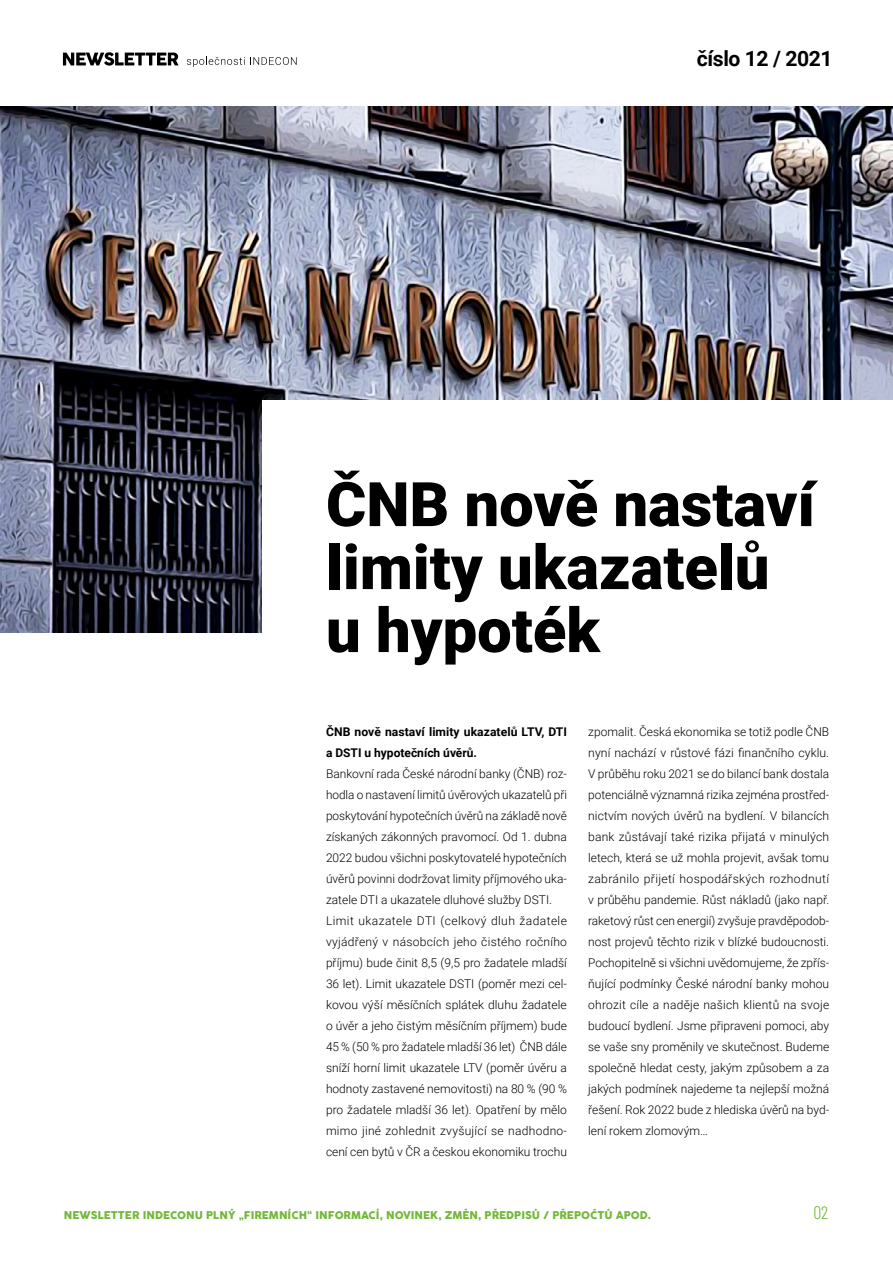
<style>
.page{position:relative;width:893px;height:1263px;background:#fff}
.page>*{position:absolute;margin:0;border:0;box-sizing:border-box;transform-origin:0 0}
.t1{font:900 61.5px/63px "Roboto";color:#000}
.t2{font:700 21.15px "Roboto";letter-spacing:-.02em;color:#000}
.t3{font:300 18px "Barlow Condensed";color:#73b738}
.t4{font:300 12px/21px "Roboto";color:#000}
.t5{font:700 12px/21px "Roboto";letter-spacing:.005em;color:#000}
.t6{font:10.5px "Cocogoose";color:#73b738}
</style>
<div class="page">
<svg style="left:63px;top:52px;width:115px;height:14px"></svg>
<svg style="left:187px;top:57px;width:110px;height:10px"></svg>
<img style="left:0;top:106px;width:893px;height:526px">
<div style="left:263px;top:400px;width:630px;height:273px;background:#fff"></div>
<h2 class="t2" style="left:697px;top:43px;width:137px">číslo 12 / 2021</h2>
<h1 class="t1" style="left:326px;top:470px;width:490px">ČNB nově nastaví limity ukazatelů u hypoték</h1>
<p class="t5" style="left:326px;top:721px;width:243px">ČNB nově nastaví limity ukazatelů LTV, DTI a DSTI u hypotečních úvěrů.</p>
<p class="t4" style="left:326px;top:763px;width:243px">Bankovní rada České národní banky (ČNB) roz&shy;hodla o nastavení limitů úvěrových ukazatelů při poskytování hypotečních úvěrů na základě nově získaných zákonných pravomocí. Od 1. dubna 2022 budou všichni poskytovatelé hypotečních úvěrů povinni dodržovat limity příjmového uka&shy;zatele DTI a ukazatele dluhové služby DSTI.<br>Limit ukazatele DTI (celkový dluh žadatele vyjádřený v násobcích jeho čistého ročního příjmu) bude činit 8,5 (9,5 pro žadatele mladší 36 let). Limit ukazatele DSTI (poměr mezi cel&shy;kovou výší měsíčních splátek dluhu žadatele o úvěr a jeho čistým měsíčním příjmem) bude 45 % (50 % pro žadatele mladší 36 let) ČNB dále sníží horní limit ukazatele LTV (poměr úvěru a hodnoty zastavené nemovitosti) na 80 % (90 % pro žadatele mladší 36 let). Opatření by mělo mimo jiné zohlednit zvyšující se nadhodno&shy;cení cen bytů v ČR a českou ekonomiku trochu</p>
<p class="t4" style="left:588px;top:721px;width:242px;text-align:justify">zpomalit. Česká ekonomika se totiž podle ČNB nyní nachází v růstové fázi finančního cyklu.<br>V průběhu roku 2021 se do bilancí bank dostala potenciálně významná rizika zejména prostřed&shy;nictvím nových úvěrů na bydlení. V bilancích bank zůstávají také rizika přijatá v minulých letech, která se už mohla projevit, avšak tomu zabránilo přijetí hospodářských rozhodnutí v průběhu pandemie. Růst nákladů (jako např. raketový růst cen energií) zvyšuje pravděpodob&shy;nost projevů těchto rizik v blízké budoucnosti.<br>Pochopitelně si všichni uvědomujeme, že zpřís&shy;ňující podmínky České národní banky mohou ohrozit cíle a naděje našich klientů na svoje budoucí bydlení. Jsme připraveni pomoci, aby se vaše sny proměnily ve skutečnost. Budeme společně hledat cesty, jakým způsobem a za jakých podmínek najedeme ta nejlepší možná řešení. Rok 2022 bude z hlediska úvěrů na byd&shy;lení rokem zlomovým…</p>
<p class="t6" style="left:64px;top:1208px;width:589px">NEWSLETTER INDECONU PLNÝ „FIREMNÍCH“ INFORMACÍ, NOVINEK, ZMĚN, PŘEDPISŮ / PŘEPOČTŮ APOD.</p>
<h3 class="t3" style="left:813px;top:1200px;width:17px">02</h3>
</div>
